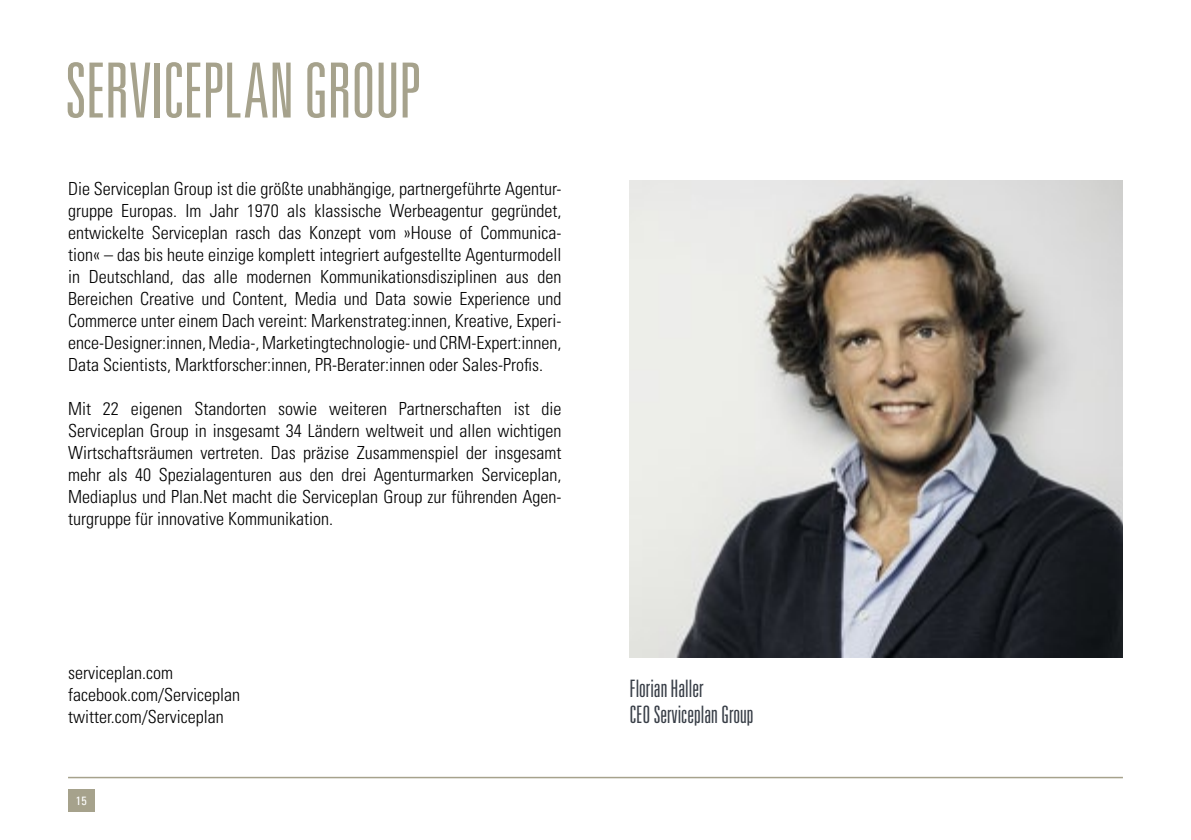
<style>
.page{position:relative;width:1191px;height:840px;background:#fff}
.page>*{position:absolute;margin:0;border:0;box-sizing:border-box;transform-origin:0 0}
.t1{font:300 ultra-condensed 76px "Univers LT Std";letter-spacing:-.01em;color:#a6a28c}
.t2{font:300 ultra-condensed 24px/26px "Univers LT Std";color:#383e47}
.t3{font:300 condensed 18px/22px "Univers LT Std";color:#000;text-align:justify}
.t4{font:condensed 12px "Univers LT Std";color:#fff}
</style>
<div class="page">
<hr style="left:68px;top:776px;width:1055px;height:1px;background:#a6a28c">
<div style="left:68px;top:788px;width:27px;height:22px;background:#a6a28c"></div>
<img style="left:629px;top:180px;width:494px;height:476px">
<h1 class="t1" style="left:65px;top:51px;width:356px">SERVICEPLAN GROUP</h1>
<p class="t3" style="left:68px;top:177px;width:495px">Die Serviceplan Group ist die größte unabhängige, partnergeführte Agentur&shy;gruppe Europas. Im Jahr 1970 als klassische Werbeagentur gegründet, entwickelte Serviceplan rasch das Konzept vom »House of Communica&shy;tion« – das bis heute einzige komplett integriert aufgestellte Agenturmodell in Deutschland, das alle modernen Kommunikationsdisziplinen aus den Bereichen Creative und Content, Media und Data sowie Experience und Commerce unter einem Dach vereint: Markenstrateg:innen, Kreative, Experi&shy;ence-Designer:innen, Media-, Marketingtechnologie- und CRM-Expert:innen, Data Scientists, Marktforscher:innen, PR-Berater:innen oder Sales-Profis.</p>
<p class="t3" style="left:68px;top:397px;width:495px">Mit 22 eigenen Standorten sowie weiteren Partnerschaften ist die Serviceplan Group in insgesamt 34 Ländern weltweit und allen wichtigen Wirtschaftsräumen vertreten. Das präzise Zusammenspiel der insgesamt mehr als 40 Spezialagenturen aus den drei Agenturmarken Serviceplan, Mediaplus und Plan.Net macht die Serviceplan Group zur führenden Agen&shy;turgruppe für innovative Kommunikation.</p>
<p class="t3" style="left:68px;top:661px;width:173px;text-align:left">serviceplan.com facebook.com/Serviceplan twitter.com/Serviceplan</p>
<p class="t4" style="left:76px;top:792px;width:12px">15</p>
<h2 class="t2" style="left:629px;top:674px;width:126px">Florian Haller<br>CEO Serviceplan Group</h2>
</div>
